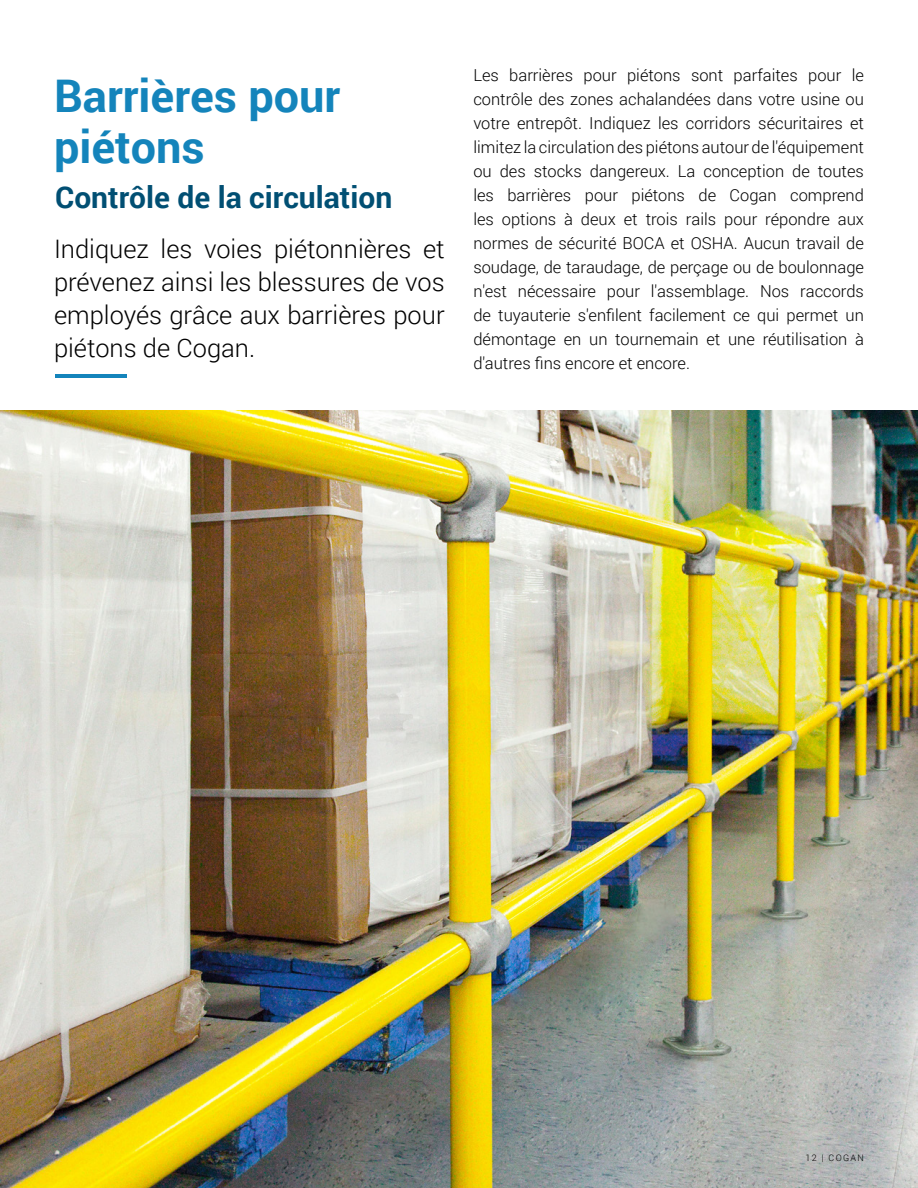
<style>
.page{position:relative;width:918px;height:1188px;background:#fff}
.page>*{position:absolute;margin:0;border:0;box-sizing:border-box;transform-origin:0 0}
.t1{font:700 45px/51px "Roboto";color:#1484bb}
.t2{font:700 30px "Roboto";color:#014f73}
.t3{font:300 25.5px/33px "Roboto";color:#000;text-align:justify}
.t4{font:300 16.5px/24px "Roboto";color:#000;text-align:justify}
.t5{font:300 9px "Roboto";letter-spacing:.15em;color:#000}
</style>
<div class="page">
<img style="left:0;top:411px;width:918px;height:777px">
<hr style="left:55px;top:375px;width:71px;height:3px;background:#1484bb">
<p class="t1" style="left:54px;top:68px;width:288px">Barrières pour piétons</p>
<p class="t2" style="left:55px;top:176px;width:339px">Contrôle de la circulation</p>
<p class="t3" style="left:54px;top:232px;width:392px">Indiquez les voies piétonnières et prévenez ainsi les blessures de vos employés grâce aux barrières pour piétons de Cogan.</p>
<p class="t4" style="left:473px;top:62px;width:392px">Les barrières pour piétons sont parfaites pour le contrôle des zones achalandées dans votre usine ou votre entrepôt. Indiquez les corridors sécuritaires et limitez la circulation des piétons autour de l'équipement ou des stocks dangereux. La conception de toutes les barrières pour piétons de Cogan comprend les options à deux et trois rails pour répondre aux normes de sécurité BOCA et OSHA. Aucun travail de soudage, de taraudage, de perçage ou de boulonnage n'est nécessaire pour l'assemblage. Nos raccords de tuyauterie s'enfilent facilement ce qui permet un démontage en un tournemain et une réutilisation à d'autres fins encore et encore.</p>
<p class="t5" style="left:806px;top:1152px;width:60px">12 | COGAN</p>
</div>
